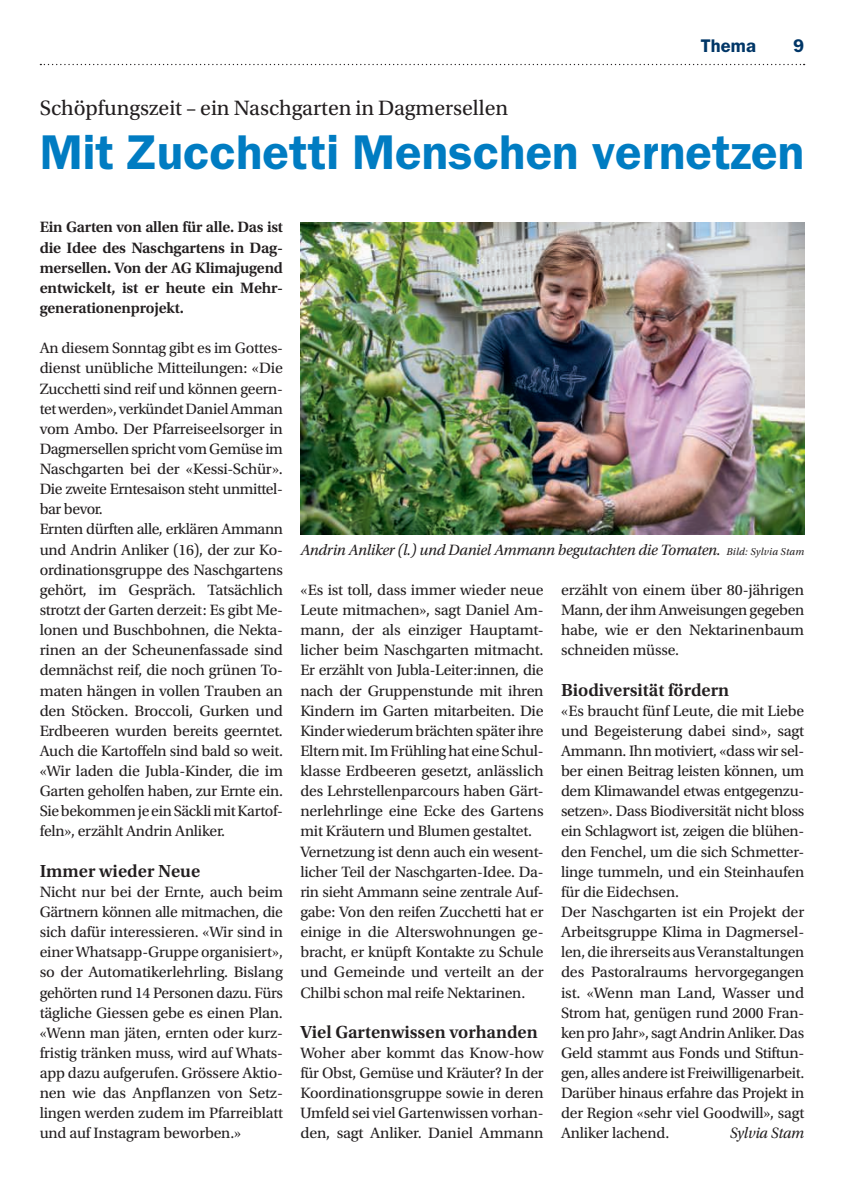
<style>
.page{position:relative;width:844px;height:1191px;background:#fff}
.page>*{position:absolute;margin:0;border:0;box-sizing:border-box;transform-origin:0 0}
.t1{font:600 49px "ITC Franklin Gothic Std";color:#007cc2}
.t2{font:21.88px "Utopia Std";color:#231f20}
.t3{font:600 18.38px "Utopia Std";color:#231f20}
.t4{font:600 18.38px "ITC Franklin Gothic Std";letter-spacing:.005em;color:#003667}
.t5{font:15.75px/20.1px "Utopia Std";letter-spacing:-.015em;color:#231f20}
.t6{font:600 15.75px/20.1px "Utopia Std";letter-spacing:-.01em;color:#231f20;text-align:justify}
.t7{font:italic 15.75px "Utopia Std";letter-spacing:-.015em;color:#231f20}
.s1{font-size:10.5px}
</style>
<div class="page">
<svg style="left:40px;top:64px;width:764px;height:1px"></svg>
<img style="left:300px;top:222px;width:504px;height:312px">
<p class="t4" style="left:700px;top:35px;width:57px">Thema</p>
<p class="t4" style="left:793px;top:35px;width:13px">9</p>
<h2 class="t2" style="left:40px;top:96px;width:470px">Schöpfungszeit – ein Naschgarten in Dagmersellen</h2>
<h1 class="t1" style="left:40px;top:123px;width:765px">Mit Zucchetti Menschen vernetzen</h1>
<p class="t6" style="left:40px;top:217px;width:245px">Ein Garten von allen für alle. Das ist die Idee des Naschgartens in Dag&shy;mersellen. Von der AG Klimajugend entwickelt, ist er heute ein Mehr&shy;generationenprojekt.</p>
<p class="t5" style="left:40px;top:338px;width:245px">An diesem Sonntag gibt es im Gottes&shy;dienst unübliche Mitteilungen: «Die Zucchetti sind reif und können geern&shy;tet werden», verkündet Daniel Amman vom Ambo. Der Pfarreiseelsorger in Dagmersellen spricht vom Gemüse im Naschgarten bei der «Kessi-Schür».<br>Die zweite Erntesaison steht unmittel&shy;bar bevor.<br>Ernten dürften alle, erklären Ammann und Andrin Anliker (16), der zur Ko&shy;ordinationsgruppe des Naschgartens gehört, im Gespräch. Tatsächlich strotzt der Garten derzeit: Es gibt Me&shy;lonen und Buschbohnen, die Nekta&shy;rinen an der Scheunenfassade sind demnächst reif, die noch grünen To&shy;maten hängen in vollen Trauben an den Stöcken. Broccoli, Gurken und Erdbeeren wurden bereits geerntet.<br>Auch die Kartoffeln sind bald so weit. «Wir laden die Jubla-Kinder, die im Garten geholfen haben, zur Ernte ein.<br>Sie bekommen je ein Säckli mit Kartof&shy;feln», erzählt Andrin Anliker.</p>
<p class="t3" style="left:40px;top:860px;width:162px">Immer wieder Neue</p>
<p class="t5" style="left:40px;top:882px;width:245px;text-align:justify">Nicht nur bei der Ernte, auch beim Gärtnern können alle mitmachen, die sich dafür interessieren. «Wir sind in einer Whatsapp-Gruppe organisiert», so der Automatikerlehrling. Bislang gehörten rund 14 Personen dazu. Fürs tägliche Giessen gebe es einen Plan. «Wenn man jäten, ernten oder kurz&shy;fristig tränken muss, wird auf Whats&shy;app dazu aufgerufen. Grössere Aktio&shy;nen wie das Anpflanzen von Setz&shy;lingen werden zudem im Pfarreiblatt und auf Instagram beworben.»</p>
<p class="t7" style="left:300px;top:541px;width:505px">Andrin Anliker (l.) und Daniel Ammann begutachten die Tomaten. <span class="s1">Bild: Sylvia Stam</span></p>
<p class="t5" style="left:300px;top:580px;width:245px">«Es ist toll, dass immer wieder neue Leute mitmachen», sagt Daniel Am&shy;mann, der als einziger Hauptamt&shy;licher beim Naschgarten mitmacht.<br>Er erzählt von Jubla-Leiter:innen, die nach der Gruppenstunde mit ihren Kindern im Garten mitarbeiten. Die Kinder wiederum brächten später ihre Eltern mit. Im Frühling hat eine Schul&shy;klasse Erdbeeren gesetzt, anlässlich des Lehrstellenparcours haben Gärt&shy;nerlehrlinge eine Ecke des Gartens mit Kräutern und Blumen gestaltet.<br>Vernetzung ist denn auch ein wesent&shy;licher Teil der Naschgarten-Idee. Da&shy;rin sieht Ammann seine zentrale Auf&shy;gabe: Von den reifen Zucchetti hat er einige in die Alterswohnungen ge&shy;bracht, er knüpft Kontakte zu Schule und Gemeinde und verteilt an der Chilbi schon mal reife Nektarinen.</p>
<p class="t3" style="left:300px;top:1021px;width:239px">Viel Gartenwissen vorhanden</p>
<p class="t5" style="left:300px;top:1043px;width:245px;text-align:justify">Woher aber kommt das Know-how für Obst, Gemüse und Kräuter? In der Koordinationsgruppe sowie in deren Umfeld sei viel Gartenwissen vorhan&shy;den, sagt Anliker. Daniel Ammann</p>
<p class="t5" style="left:561px;top:580px;width:245px;text-align:justify">erzählt von einem über 80-jährigen Mann, der ihm Anweisungen gegeben habe, wie er den Nektarinenbaum schneiden müsse.</p>
<p class="t3" style="left:561px;top:679px;width:170px">Biodiversität fördern</p>
<p class="t5" style="left:561px;top:700px;width:245px">«Es braucht fünf Leute, die mit Liebe und Begeisterung dabei sind», sagt Ammann. Ihn motiviert, «dass wir sel&shy;ber einen Beitrag leisten können, um dem Klimawandel etwas entgegenzu&shy;setzen». Dass Biodiversität nicht bloss ein Schlagwort ist, zeigen die blühen&shy;den Fenchel, um die sich Schmetter&shy;linge tummeln, und ein Steinhaufen für die Eidechsen.<br>Der Naschgarten ist ein Projekt der Arbeitsgruppe Klima in Dagmersel&shy;len, die ihrerseits aus Veranstaltungen des Pastoralraums hervorgegangen ist. «Wenn man Land, Wasser und Strom hat, genügen rund 2000 Fran&shy;ken pro Jahr», sagt Andrin Anliker. Das Geld stammt aus Fonds und Stiftun&shy;gen, alles andere ist Freiwilligenarbeit.<br>Darüber hinaus erfahre das Projekt in der Region «sehr viel Goodwill», sagt Anliker lachend.</p>
<p class="t7" style="left:729px;top:1124px;width:76px">Sylvia Stam</p>
</div>
